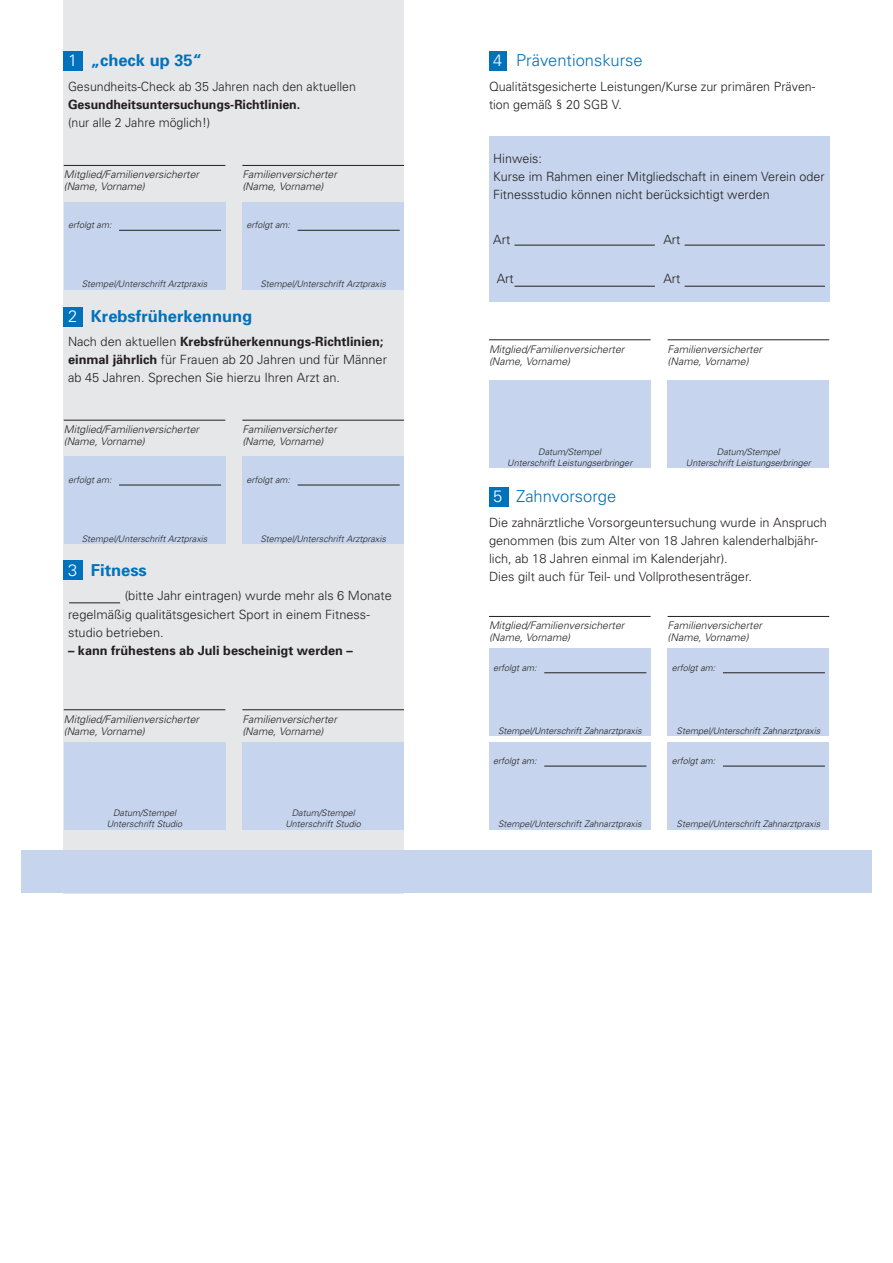
<style>
.page{position:relative;width:893px;height:1263px;background:#fff}
.page>*{position:absolute;margin:0;border:0;box-sizing:border-box;transform-origin:0 0}
.Subhead_grau{font:700 16.5px "Univers";color:#0072bc}
.Subhead_grau-2{font:300 16.5px "Univers";color:#0072bc}
.Mengentext{font:700 16.5px "Univers";color:#0072bc}
.Mengentext-2{font:300 12.75px/18px "Univers";color:#231f20}
.Mengentext-3{font:700 12.75px "Univers";color:#231f20}
.Mengentext_fett{font:italic 300 10.5px/12px "Univers";color:#231f20}
.Mengentext_fett-2{font:italic 300 9px/10.5px "Univers";color:#231f20;text-align:center}
.s1{font-weight:300;color:#fff}
.s2{font-weight:700}
.s3{color:#fff}
</style>
<div class="page">
<div style="left:489px;top:136px;width:340px;height:166px;background:#c6d5ed"></div>
<div style="left:64px;top:0;width:340px;height:893px;background:#e6e7e9"></div>
<div style="left:64px;top:561px;width:19px;height:19px;background:#0072bc"></div>
<div style="left:64px;top:307px;width:19px;height:19px;background:#0072bc"></div>
<div style="left:64px;top:51px;width:19px;height:19px;background:#0072bc"></div>
<div style="left:21px;top:850px;width:851px;height:43px;background:#c6d5ed"></div>
<div style="left:489px;top:51px;width:18px;height:19px;background:#0072bc"></div>
<hr style="left:514px;top:245px;width:141px;height:1px;background:#231f20">
<hr style="left:514px;top:286px;width:141px;height:1px;background:#231f20">
<hr style="left:685px;top:245px;width:140px;height:1px;background:#231f20">
<hr style="left:685px;top:286px;width:140px;height:1px;background:#231f20">
<div style="left:489px;top:381px;width:162px;height:87px;background:#c6d5ed"></div>
<div style="left:64px;top:742px;width:161px;height:87px;background:#c6d5ed"></div>
<div style="left:64px;top:457px;width:161px;height:87px;background:#c6d5ed"></div>
<div style="left:64px;top:202px;width:161px;height:87px;background:#c6d5ed"></div>
<hr style="left:489px;top:339px;width:162px;height:1px;background:#231f20">
<hr style="left:64px;top:709px;width:161px;height:1px;background:#231f20">
<hr style="left:64px;top:420px;width:161px;height:1px;background:#231f20">
<hr style="left:64px;top:165px;width:161px;height:1px;background:#231f20">
<div style="left:668px;top:381px;width:161px;height:87px;background:#c6d5ed"></div>
<div style="left:242px;top:742px;width:162px;height:87px;background:#c6d5ed"></div>
<div style="left:242px;top:457px;width:162px;height:87px;background:#c6d5ed"></div>
<div style="left:242px;top:202px;width:162px;height:87px;background:#c6d5ed"></div>
<hr style="left:668px;top:339px;width:161px;height:1px;background:#231f20">
<hr style="left:242px;top:709px;width:162px;height:1px;background:#231f20">
<hr style="left:242px;top:420px;width:162px;height:1px;background:#231f20">
<hr style="left:242px;top:165px;width:162px;height:1px;background:#231f20">
<hr style="left:119px;top:485px;width:102px;height:1px;background:#231f20">
<hr style="left:119px;top:230px;width:102px;height:1px;background:#231f20">
<hr style="left:298px;top:485px;width:102px;height:1px;background:#231f20">
<hr style="left:298px;top:230px;width:102px;height:1px;background:#231f20">
<hr style="left:69px;top:603px;width:51px;height:1px;background:#231f20">
<div style="left:489px;top:649px;width:162px;height:87px;background:#c6d5ed"></div>
<div style="left:489px;top:487px;width:19px;height:19px;background:#0072bc"></div>
<hr style="left:489px;top:616px;width:162px;height:1px;background:#231f20">
<div style="left:668px;top:649px;width:161px;height:87px;background:#c6d5ed"></div>
<hr style="left:668px;top:616px;width:161px;height:1px;background:#231f20">
<hr style="left:544px;top:672px;width:102px;height:1px;background:#231f20">
<hr style="left:723px;top:672px;width:102px;height:1px;background:#231f20">
<div style="left:489px;top:742px;width:162px;height:87px;background:#c6d5ed"></div>
<div style="left:668px;top:742px;width:161px;height:87px;background:#c6d5ed"></div>
<hr style="left:544px;top:766px;width:102px;height:1px;background:#231f20">
<hr style="left:723px;top:766px;width:102px;height:1px;background:#231f20">
<p class="Subhead_grau" style="left:68px;top:50px;width:135px"><span class="s1">1</span> „check up 35“</p>
<p class="Mengentext-2" style="left:68px;top:77px;width:290px">Gesundheits-Check ab 35 Jahren nach den aktuellen<br><span class="s2">Gesundheitsuntersuchungs-Richtlinien.<br></span>(nur alle 2 Jahre möglich!)</p>
<p class="Mengentext_fett" style="left:64px;top:169px;width:137px">Mitglied/Familienversicherter (Name, Vorname)</p>
<p class="Mengentext_fett" style="left:242px;top:169px;width:96px">Familienversicherter (Name, Vorname)</p>
<p class="Mengentext_fett-2" style="left:68px;top:220px;width:45px">erfolgt am:</p>
<p class="Mengentext_fett-2" style="left:247px;top:220px;width:45px">erfolgt am:</p>
<p class="Mengentext_fett-2" style="left:82px;top:278px;width:127px">Stempel/Unterschrift Arztpraxis</p>
<p class="Mengentext_fett-2" style="left:260px;top:278px;width:127px">Stempel/Unterschrift Arztpraxis</p>
<p class="Subhead_grau" style="left:68px;top:306px;width:186px"><span class="s1">2</span> Krebsfrüherkennung</p>
<p class="Mengentext-2" style="left:68px;top:333px;width:320px">Nach den aktuellen <span class="s2">Krebsfrüherkennungs-Richtlinien; einmal jährlich</span> für Frauen ab 20 Jahren und für Männer ab 45 Jahren. Sprechen Sie hierzu Ihren Arzt an.</p>
<p class="Mengentext_fett" style="left:64px;top:423px;width:137px">Mitglied/Familienversicherter (Name, Vorname)</p>
<p class="Mengentext_fett" style="left:242px;top:423px;width:96px">Familienversicherter (Name, Vorname)</p>
<p class="Mengentext_fett-2" style="left:68px;top:474px;width:45px">erfolgt am:</p>
<p class="Mengentext_fett-2" style="left:247px;top:474px;width:45px">erfolgt am:</p>
<p class="Mengentext_fett-2" style="left:82px;top:533px;width:127px">Stempel/Unterschrift Arztpraxis</p>
<p class="Mengentext_fett-2" style="left:260px;top:533px;width:127px">Stempel/Unterschrift Arztpraxis</p>
<p class="Mengentext" style="left:68px;top:560px;width:80px"><span class="s1">3</span> Fitness</p>
<p class="Mengentext-2" style="left:68px;top:587px;width:325px;text-indent:57px">(bitte Jahr eintragen) wurde mehr als 6 Monate regelmäßig qualitätsgesichert Sport in einem Fitness&shy;studio betrieben.</p>
<p class="Mengentext-3" style="left:68px;top:642px;width:286px">– kann frühestens ab Juli bescheinigt werden –</p>
<p class="Mengentext_fett" style="left:64px;top:713px;width:137px">Mitglied/Familienversicherter (Name, Vorname)</p>
<p class="Mengentext_fett-2" style="left:107px;top:808px;width:77px">Datum/Stempel<br>Unterschrift Studio</p>
<p class="Mengentext_fett" style="left:242px;top:713px;width:96px">Familienversicherter (Name, Vorname)</p>
<p class="Mengentext_fett-2" style="left:285px;top:808px;width:77px">Datum/Stempel<br>Unterschrift Studio</p>
<p class="Subhead_grau-2" style="left:493px;top:50px;width:151px"><span class="s3">4</span> Präventionskurse</p>
<p class="Mengentext-2" style="left:489px;top:77px;width:328px">Qualitätsgesicherte Leistungen/Kurse zur primären Präven&shy;tion gemäß § 20 SGB V.</p>
<p class="Mengentext-2" style="left:493px;top:150px;width:333px">Hinweis:<br>Kurse im Rahmen einer Mitgliedschaft in einem Verein oder<br>Fitnessstudio können nicht berücksichtigt werden</p>
<p class="Mengentext-2" style="left:493px;top:230px;width:18px">Art</p>
<p class="Mengentext-2" style="left:663px;top:230px;width:18px">Art</p>
<p class="Mengentext-2" style="left:497px;top:270px;width:18px">Art</p>
<p class="Mengentext-2" style="left:663px;top:270px;width:18px">Art</p>
<p class="Mengentext_fett" style="left:489px;top:343px;width:137px">Mitglied/Familienversicherter (Name, Vorname)</p>
<p class="Mengentext_fett-2" style="left:507px;top:447px;width:127px">Datum/Stempel<br>Unterschrift Leistungserbringer</p>
<p class="Mengentext_fett" style="left:668px;top:343px;width:96px">Familienversicherter (Name, Vorname)</p>
<p class="Mengentext_fett-2" style="left:686px;top:447px;width:127px">Datum/Stempel<br>Unterschrift Leistungserbringer</p>
<p class="Subhead_grau-2" style="left:493px;top:487px;width:124px"><span class="s3">5</span> Zahnvorsorge</p>
<p class="Mengentext-2" style="left:489px;top:513px;width:339px">Die zahnärztliche Vorsorgeuntersuchung wurde in Anspruch genommen (bis zum Alter von 18 Jahren kalenderhalbjähr&shy;lich, ab 18 Jahren einmal im Kalenderjahr).<br>Dies gilt auch für Teil- und Vollprothesenträger.</p>
<p class="Mengentext_fett" style="left:489px;top:620px;width:137px">Mitglied/Familienversicherter (Name, Vorname)</p>
<p class="Mengentext_fett" style="left:668px;top:620px;width:96px">Familienversicherter (Name, Vorname)</p>
<p class="Mengentext_fett-2" style="left:493px;top:662px;width:45px">erfolgt am:</p>
<p class="Mengentext_fett-2" style="left:672px;top:662px;width:45px">erfolgt am:</p>
<p class="Mengentext_fett-2" style="left:498px;top:725px;width:145px">Stempel/Unterschrift Zahnarztpraxis</p>
<p class="Mengentext_fett-2" style="left:677px;top:725px;width:145px">Stempel/Unterschrift Zahnarztpraxis</p>
<p class="Mengentext_fett-2" style="left:493px;top:756px;width:45px">erfolgt am:</p>
<p class="Mengentext_fett-2" style="left:672px;top:756px;width:45px">erfolgt am:</p>
<p class="Mengentext_fett-2" style="left:498px;top:818px;width:145px">Stempel/Unterschrift Zahnarztpraxis</p>
<p class="Mengentext_fett-2" style="left:677px;top:818px;width:145px">Stempel/Unterschrift Zahnarztpraxis</p>
</div>
